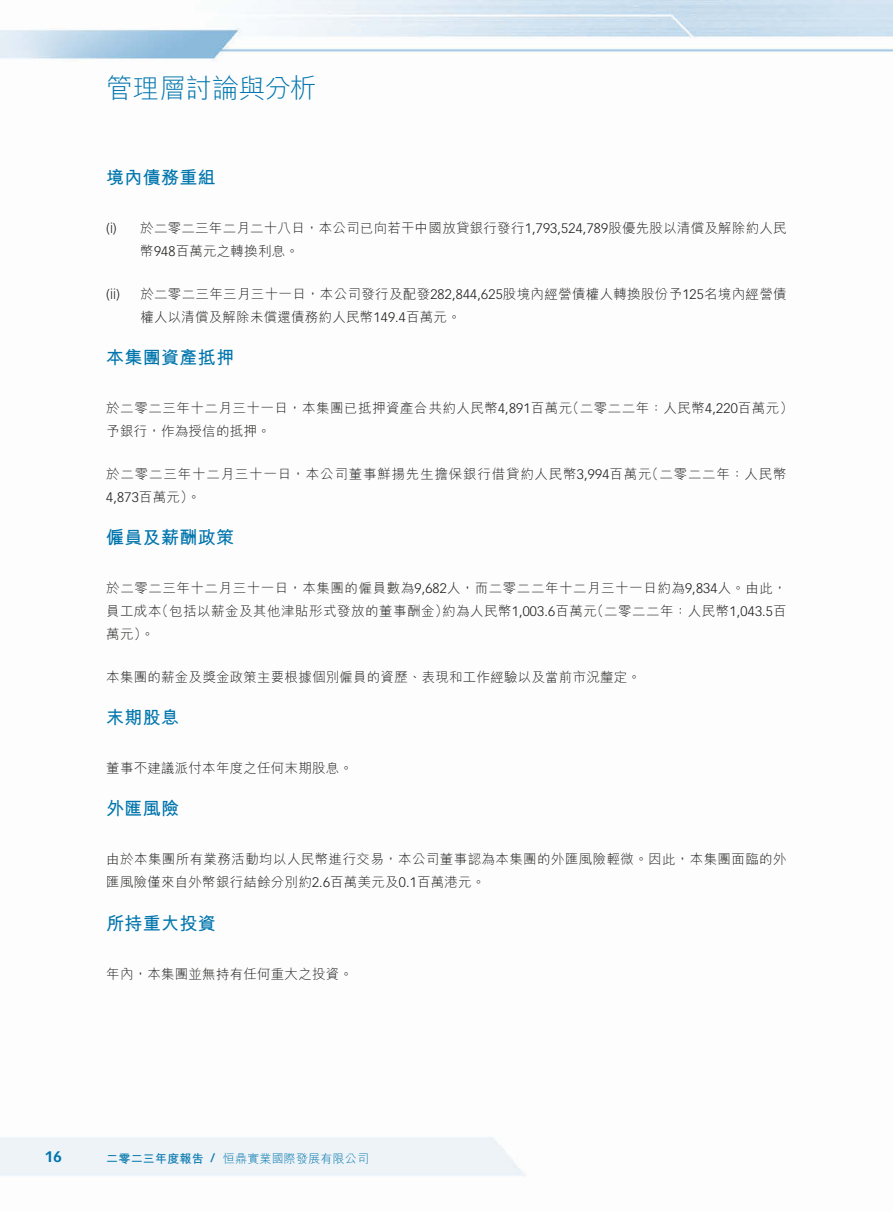
<style>
.page{position:relative;width:893px;height:1212px;background:#fff}
.page>*{position:absolute;margin:0;border:0;box-sizing:border-box;transform-origin:0 0}
.t1{font:300 27px "M Hei HK";letter-spacing:-.025em;color:#0075ad}
.t2{font:700 18px "M Hei HK";letter-spacing:.02em;color:#0075ad}
.t3{font:700 15px "Vectora LT Std";color:#0075ad}
.t4{font:300 13.5px/23.2px "M Hei HK";letter-spacing:.025em;color:#1c1c1b}
.t5{font:300 13.5px "M Hei HK";letter-spacing:.06em;color:#1c1c1b}
.t6{font:300 13.5px "Vectora LT Std";color:#1c1c1b}
.t7{font:300 12px "M Hei HK";letter-spacing:.015em;color:#0075ad}
.s1{font-family:"Vectora LT Std"}
.s2{font-family:"M Hei HK"}
.s3{font-weight:700}
.s4{font-family:"Vectora LT Std";font-weight:700}
</style>
<div class="page">
<h1 class="t1" style="left:106px;top:69px;width:212px">管理層討論與分析</h1>
<h2 class="t2" style="left:106px;top:164px;width:111px">境內債務重組</h2>
<p class="t4" style="left:140px;top:216px;width:648px;text-indent:-34px"><span class="s1">(i)</span> 於二零二三年二月二十八日，本公司已向若干中國放貸銀行發行<span class="s1">1,793,524,789</span>股優先股以清償及解除約人民幣<span class="s1">948</span>百萬元之轉換利息。</p>
<p class="t6" style="left:106px;top:286px;width:15px">(ii)</p>
<p class="t4" style="left:140px;top:281px;width:648px">於二零二三年三月三十一日，本公司發行及配發<span class="s1">282,844,625</span>股境內經營債權人轉換股份予<span class="s1">125</span>名境內經營債權人以清償及解除未償還債務約人民幣<span class="s1">149.4</span>百萬元。</p>
<h2 class="t2" style="left:106px;top:344px;width:129px">本集團資產抵押</h2>
<p class="t4" style="left:106px;top:396px;width:689px">於二零二三年十二月三十一日，本集團已抵押資產合共約人民幣<span class="s1">4,891</span>百萬元（二零二二年：人民幣<span class="s1">4,220</span>百萬元）予銀行，作為授信的抵押。</p>
<p class="t5" style="left:106px;top:464px;width:682px">於二零二三年十二月三十一日，本公司董事鮮揚先生擔保銀行借貸約人民幣<span class="s1">3,994</span>百萬元（二零二二年：人民幣</p>
<p class="t6" style="left:106px;top:489px;width:96px">4,873<span class="s2">百萬元）。</span></p>
<h2 class="t2" style="left:106px;top:524px;width:129px">僱員及薪酬政策</h2>
<p class="t4" style="left:106px;top:576px;width:682px;text-align:justify">於二零二三年十二月三十一日，本集團的僱員數為<span class="s1">9,682</span>人，而二零二二年十二月三十一日約為<span class="s1">9,834</span>人。由此，員工成本（包括以薪金及其他津貼形式發放的董事酬金）約為人民幣<span class="s1">1,003.6</span>百萬元（二零二二年：人民幣<span class="s1">1,043.5</span>百萬元）。</p>
<p class="t4" style="left:106px;top:665px;width:536px">本集團的薪金及獎金政策主要根據個別僱員的資歷、表現和工作經驗以及當前市況釐定。</p>
<h2 class="t2" style="left:106px;top:704px;width:74px">末期股息</h2>
<p class="t4" style="left:106px;top:756px;width:248px">董事不建議派付本年度之任何末期股息。</p>
<h2 class="t2" style="left:106px;top:796px;width:74px">外匯風險</h2>
<p class="t4" style="left:106px;top:847px;width:682px">由於本集團所有業務活動均以人民幣進行交易，本公司董事認為本集團的外匯風險輕微。因此，本集團面臨的外匯風險僅來自外幣銀行結餘分別約<span class="s1">2.6</span>百萬美元及<span class="s1">0.1</span>百萬港元。</p>
<h2 class="t2" style="left:106px;top:910px;width:111px">所持重大投資</h2>
<p class="t4" style="left:106px;top:961px;width:248px">年內，本集團並無持有任何重大之投資。</p>
<p class="t3" style="left:45px;top:1148px;width:19px">16</p>
<p class="t7" style="left:106px;top:1150px;width:264px"><span class="s3">二零二三年度報告</span> <span class="s4">/</span> 恒鼎實業國際發展有限公司</p>
</div>
